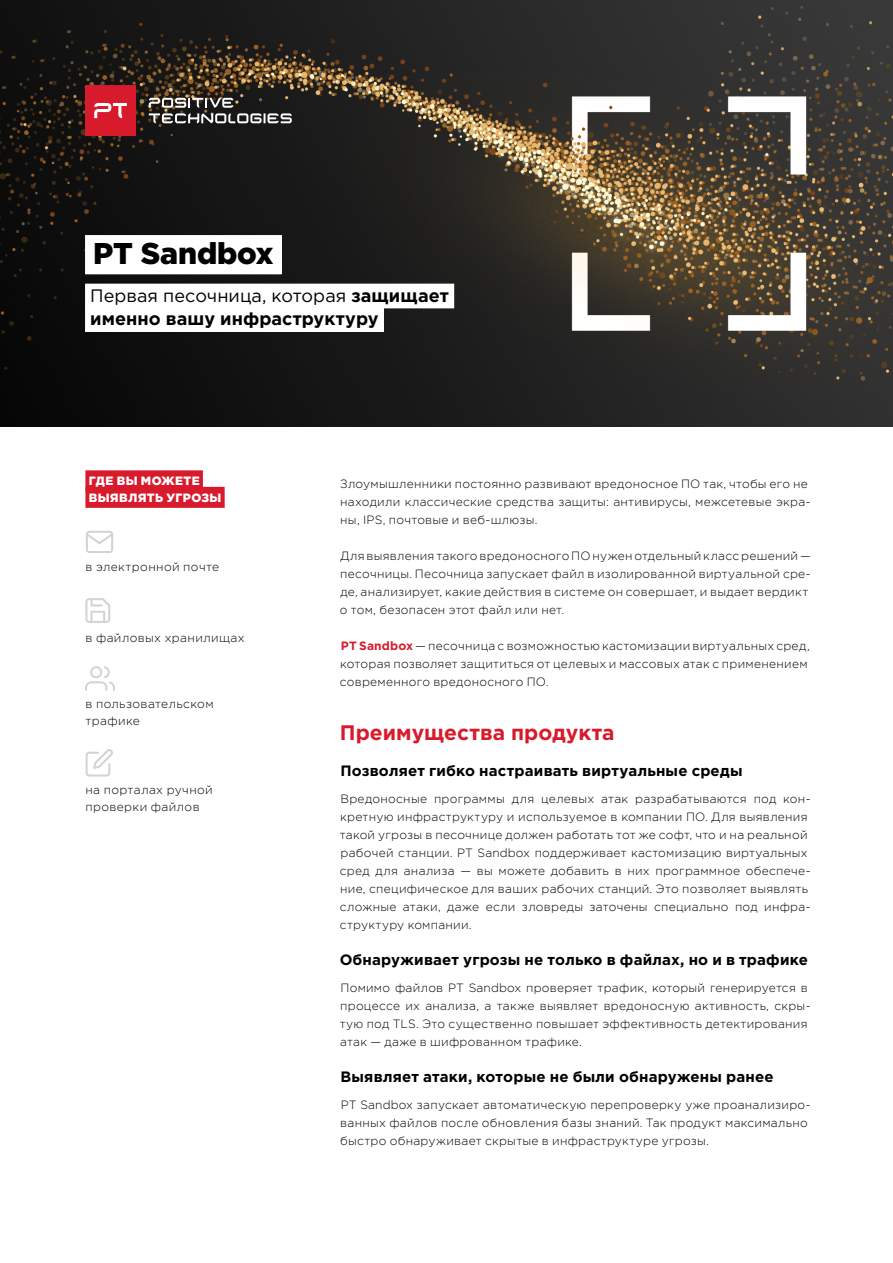
<style>
.page{position:relative;width:893px;height:1263px;background:#fff}
.page>*{position:absolute;margin:0;border:0;box-sizing:border-box;transform-origin:0 0}
.t1{font:900 30px "Gotham Pro";letter-spacing:-.005em;color:#000}
.t2{font:700 21px "Gotham Pro";color:#d81b2c}
.t3{font:700 18px/23.5px "Gotham Pro";letter-spacing:.005em;color:#000}
.t4{font:700 15px "Gotham Pro";letter-spacing:.01em;color:#000}
.t5{font:300 12px/18px "Gotham Pro";letter-spacing:.025em;color:#000}
.t6{font:900 12px/16.5px "Gotham Pro";letter-spacing:.03em;color:#fff}
.s1{font-weight:400}
.s2{font-weight:700;color:#d81b2c}
</style>
<div class="page">
<img style="left:0;top:0;width:893px;height:427px">
<svg style="left:149px;top:98px;width:143px;height:25px"></svg>
<svg style="left:85px;top:85px;width:51px;height:51px;background:#da2c3c"></svg>
<div style="left:85px;top:235px;width:197px;height:39px;background:#fff"></div>
<div style="left:85px;top:284px;width:369px;height:24px;background:#fff"></div>
<div style="left:85px;top:307px;width:299px;height:25px;background:#fff"></div>
<div style="left:85px;top:470px;width:118px;height:21px;background:#d81b2c"></div>
<div style="left:85px;top:487px;width:140px;height:21px;background:#d81b2c"></div>
<svg style="left:86px;top:749px;width:27px;height:27px"></svg>
<svg style="left:86px;top:531px;width:27px;height:22px"></svg>
<svg style="left:85px;top:666px;width:30px;height:25px"></svg>
<svg style="left:85px;top:598px;width:25px;height:25px"></svg>
<h1 class="t1" style="left:93px;top:236px;width:182px">PT Sandbox</h1>
<h3 class="t3" style="left:90px;top:283px;width:360px"><span class="s1">Первая песочница, которая</span> защищает именно вашу инфраструктуру</h3>
<p class="t6" style="left:89px;top:472px;width:134px">ГДЕ ВЫ МОЖЕТЕ<br>ВЫЯВЛЯТЬ УГРОЗЫ</p>
<p class="t5" style="left:85px;top:558px;width:135px">в электронной почте</p>
<p class="t5" style="left:85px;top:628px;width:161px">в файловых хранилищах</p>
<p class="t5" style="left:85px;top:696px;width:130px;line-height:16.5px">в пользовательском трафике</p>
<p class="t5" style="left:85px;top:782px;width:129px;line-height:16.5px">на порталах ручной проверки файлов</p>
<p class="t5" style="left:340px;top:474px;width:472px">Злоумышленники постоянно развивают вредоносное ПО так, чтобы его не находили классические средства защиты: антивирусы, межсетевые экра&shy;ны, IPS, почтовые и веб-шлюзы.</p>
<p class="t5" style="left:340px;top:546px;width:472px">Для выявления такого вредоносного ПО нужен отдельный класс решений — песочницы. Песочница запускает файл в изолированной виртуальной сре&shy;де, анализирует, какие действия в системе он совершает, и выдает вердикт о том, безопасен этот файл или нет.</p>
<p class="t5" style="left:340px;top:636px;width:471px"><span class="s2">PT Sandbox</span> — песочница с возможностью кастомизации виртуальных сред, которая позволяет защититься от целевых и массовых атак с применением современного вредоносного ПО.</p>
<h2 class="t2" style="left:340px;top:720px;width:276px">Преимущества продукта</h2>
<p class="t4" style="left:340px;top:762px;width:403px">Позволяет гибко настраивать виртуальные среды</p>
<p class="t5" style="left:340px;top:789px;width:472px">Вредоносные программы для целевых атак разрабатываются под кон&shy;кретную инфраструктуру и используемое в компании ПО. Для выявления такой угрозы в песочнице должен работать тот же софт, что и на реальной рабочей станции. PT Sandbox поддерживает кастомизацию виртуальных сред для анализа — вы можете добавить в них программное обеспече&shy;ние, специфическое для ваших рабочих станций. Это позволяет выявлять сложные атаки, даже если зловреды заточены специально под инфра&shy;структуру компании.</p>
<p class="t4" style="left:340px;top:951px;width:470px">Обнаруживает угрозы не только в файлах, но и в трафике</p>
<p class="t5" style="left:340px;top:978px;width:472px">Помимо файлов PT Sandbox проверяет трафик, который генерируется в процессе их анализа, а также выявляет вредоносную активность, скры&shy;тую под TLS. Это существенно повышает эффективность детектирования атак — даже в шифрованном трафике.</p>
<p class="t4" style="left:340px;top:1068px;width:435px">Выявляет атаки, которые не были обнаружены ранее</p>
<p class="t5" style="left:340px;top:1095px;width:472px">PT Sandbox запускает автоматическую перепроверку уже проанализиро&shy;ванных файлов после обновления базы знаний. Так продукт максимально быстро обнаруживает скрытые в инфраструктуре угрозы.</p>
</div>
